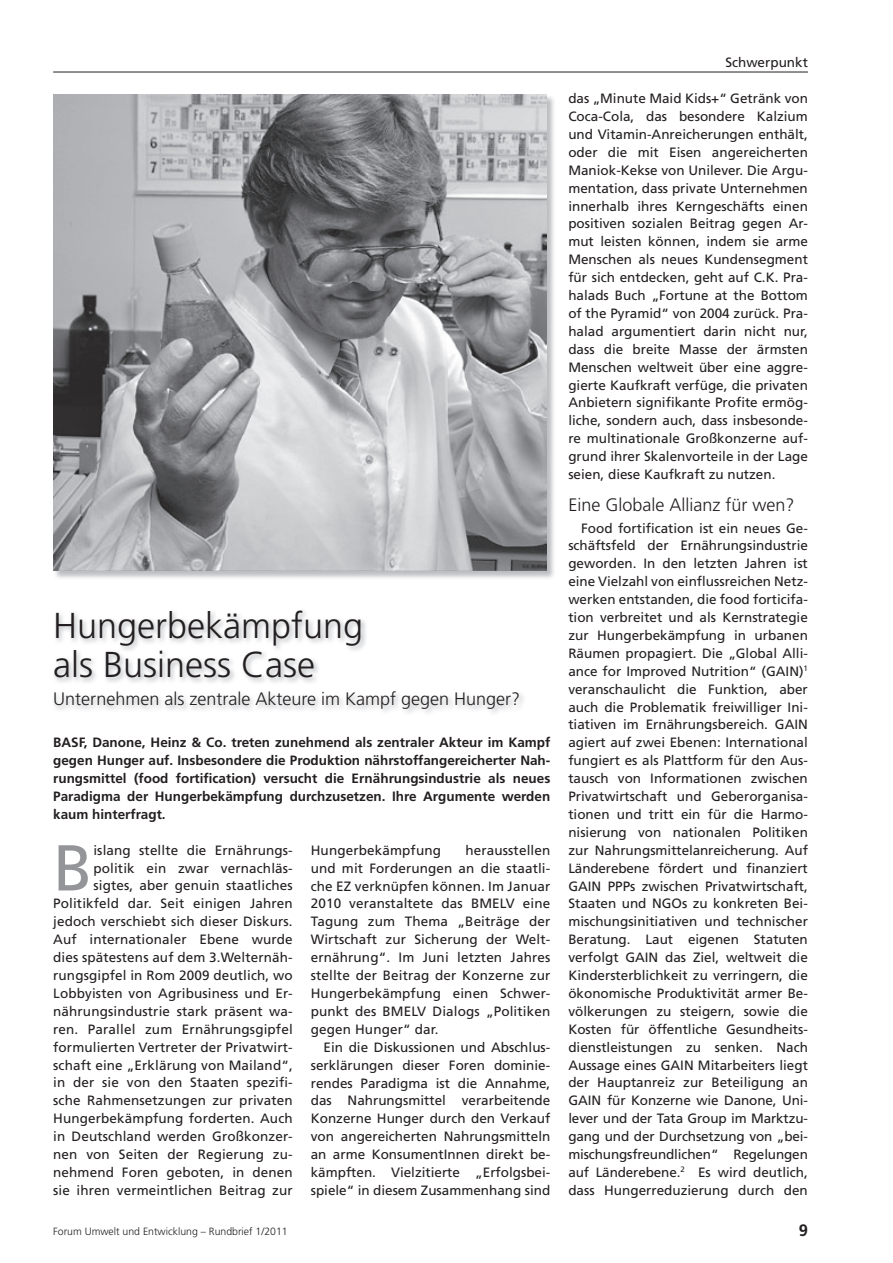
<style>
.page{position:relative;width:893px;height:1263px;background:#fff}
.page>*{position:absolute;margin:0;border:0;box-sizing:border-box;transform-origin:0 0}
.t1{font:64.8px "Frutiger LT";color:#939598}
.t2{font:300 36px/39px "Frutiger LT";color:#231f20}
.t3{font:300 18px "Frutiger LT";color:#231f20}
.t4{font:700 16.5px "Frutiger LT";color:#231f20}
.t5{font:13.5px/17.9px "Frutiger LT";letter-spacing:.01em;color:#231f20;text-align:justify}
.t6{font:700 13.5px/17.9px "Frutiger LT";color:#231f20;text-align:justify}
.t7{font:300 10.5px "Frutiger LT";color:#231f20}
</style>
<div class="page">
<hr style="left:53px;top:72px;width:755px;height:1px;background:#231f20">
<img style="left:53px;top:94px;width:501px;height:484px">
<img style="left:53px;top:95px;width:493px;height:476px">
<h2 class="t2" style="left:53px;top:606px;width:312px">Hungerbekämpfung als Business Case</h2>
<h3 class="t3" style="left:53px;top:688px;width:469px">Unternehmen als zentrale Akteure im Kampf gegen Hunger?</h3>
<p class="t6" style="left:53px;top:734px;width:499px">BASF, Danone, Heinz &amp; Co. treten zunehmend als zentraler Akteur im Kampf gegen Hunger auf. Insbesondere die Produktion nährstoffangereicherter Nah&shy;rungsmittel (food fortification) versucht die Ernährungsindustrie als neues Paradigma der Hungerbekämpfung durchzusetzen. Ihre Argumente werden kaum hinterfragt.</p>
<h1 class="t1" style="left:53px;top:830px;width:41px">B</h1>
<p class="t5" style="left:53px;top:841px;width:241px;text-align:right">islang stellte die Ernährungs&shy;politik ein zwar vernachläs&shy;sigtes, aber genuin staatliches Politikfeld dar. Seit einigen Jahren jedoch verschiebt sich dieser Diskurs.<br>Auf internationaler Ebene wurde dies spätestens auf dem 3.Welternäh&shy;rungsgipfel in Rom 2009 deutlich, wo Lobbyisten von Agribusiness und Er&shy;nährungsindustrie stark präsent wa&shy;ren. Parallel zum Ernährungsgipfel formulierten Vertreter der Privatwirt&shy;schaft eine „Erklärung von Mailand“, in der sie von den Staaten spezifi&shy;sche Rahmensetzungen zur privaten Hungerbekämpfung forderten. Auch in Deutschland werden Großkonzer&shy;nen von Seiten der Regierung zu&shy;nehmend Foren geboten, in denen sie ihren vermeintlichen Beitrag zur</p>
<p class="t5" style="left:311px;top:841px;width:132px">Hungerbekämpfung</p>
<p class="t5" style="left:311px;top:841px;width:241px;text-indent:155px">herausstellen und mit Forderungen an die staatli&shy;che EZ verknüpfen können. Im Januar 2010 veranstaltete das BMELV eine Tagung zum Thema „Beiträge der Wirtschaft zur Sicherung der Welt&shy;ernährung“. Im Juni letzten Jahres stellte der Beitrag der Konzerne zur Hungerbekämpfung einen Schwer&shy;punkt des BMELV Dialogs „Politiken gegen Hunger“ dar.</p>
<p class="t5" style="left:311px;top:1038px;width:241px;text-indent:13px">Ein die Diskussionen und Abschlus&shy;serklärungen dieser Foren dominie&shy;rendes Paradigma ist die Annahme, das Nahrungsmittel verarbeitende Konzerne Hunger durch den Verkauf von angereicherten Nahrungsmitteln an arme KonsumentInnen direkt be&shy;kämpften. Vielzitierte „Erfolgsbei&shy;spiele“ in diesem Zusammenhang sind</p>
<p class="t5" style="left:725px;top:54px;width:84px">Schwerpunkt</p>
<p class="t5" style="left:568px;top:90px;width:241px">das „Minute Maid Kids+“ Getränk von Coca-Cola, das besondere Kalzium und Vitamin-Anreicherungen enthält, oder die mit Eisen angereicherten Maniok-Kekse von Unilever. Die Argu&shy;mentation, dass private Unternehmen innerhalb ihres Kerngeschäfts einen positiven sozialen Beitrag gegen Ar&shy;mut leisten können, indem sie arme Menschen als neues Kundensegment für sich entdecken, geht auf C.K. Pra&shy;halads Buch „Fortune at the Bottom of the Pyramid“ von 2004 zurück. Pra&shy;halad argumentiert darin nicht nur, dass die breite Masse der ärmsten Menschen weltweit über eine aggre&shy;gierte Kaufkraft verfüge, die privaten Anbietern signifikante Profite ermög&shy;liche, sondern auch, dass insbesonde&shy;re multinationale Großkonzerne auf&shy;grund ihrer Skalenvorteile in der Lage seien, diese Kaufkraft zu nutzen.</p>
<h3 class="t3" style="left:568px;top:495px;width:228px">Eine Globale Allianz für wen?</h3>
<p class="t5" style="left:568px;top:519px;width:241px;text-indent:13px">Food fortification ist ein neues Ge&shy;schäftsfeld der Ernährungsindustrie geworden. In den letzten Jahren ist eine Vielzahl von einflussreichen Netz&shy;werken entstanden, die food forticifa&shy;tion verbreitet und als Kernstrategie zur Hungerbekämpfung in urbanen Räumen propagiert. Die „Global Alli&shy;ance for Improved Nutrition“ (GAIN)<sup>1 </sup>veranschaulicht die Funktion, aber auch die Problematik freiwilliger Ini&shy;tiativen im Ernährungsbereich. GAIN agiert auf zwei Ebenen: International fungiert es als Plattform für den Aus&shy;tausch von Informationen zwischen Privatwirtschaft und Geberorganisa&shy;tionen und tritt ein für die Harmo&shy;nisierung von nationalen Politiken zur Nahrungsmittelanreicherung. Auf Länderebene fördert und finanziert GAIN PPPs zwischen Privatwirtschaft, Staaten und NGOs zu konkreten Bei&shy;mischungsinitiativen und technischer Beratung. Laut eigenen Statuten verfolgt GAIN das Ziel, weltweit die Kindersterblichkeit zu verringern, die ökonomische Produktivität armer Be&shy;völkerungen zu steigern, sowie die Kosten für öffentliche Gesundheits&shy;dienstleistungen zu senken. Nach Aussage eines GAIN Mitarbeiters liegt der Hauptanreiz zur Beteiligung an GAIN für Konzerne wie Danone, Uni&shy;lever und der Tata Group im Marktzu&shy;gang und der Durchsetzung von „bei&shy;mischungsfreundlichen“ Regelungen auf Länderebene.<sup>2</sup> Es wird deutlich, dass Hungerreduzierung durch den</p>
<p class="t7" style="left:53px;top:1226px;width:236px">Forum Umwelt und Entwicklung – Rundbrief 1/2011</p>
<p class="t4" style="left:799px;top:1220px;width:11px">9</p>
</div>
